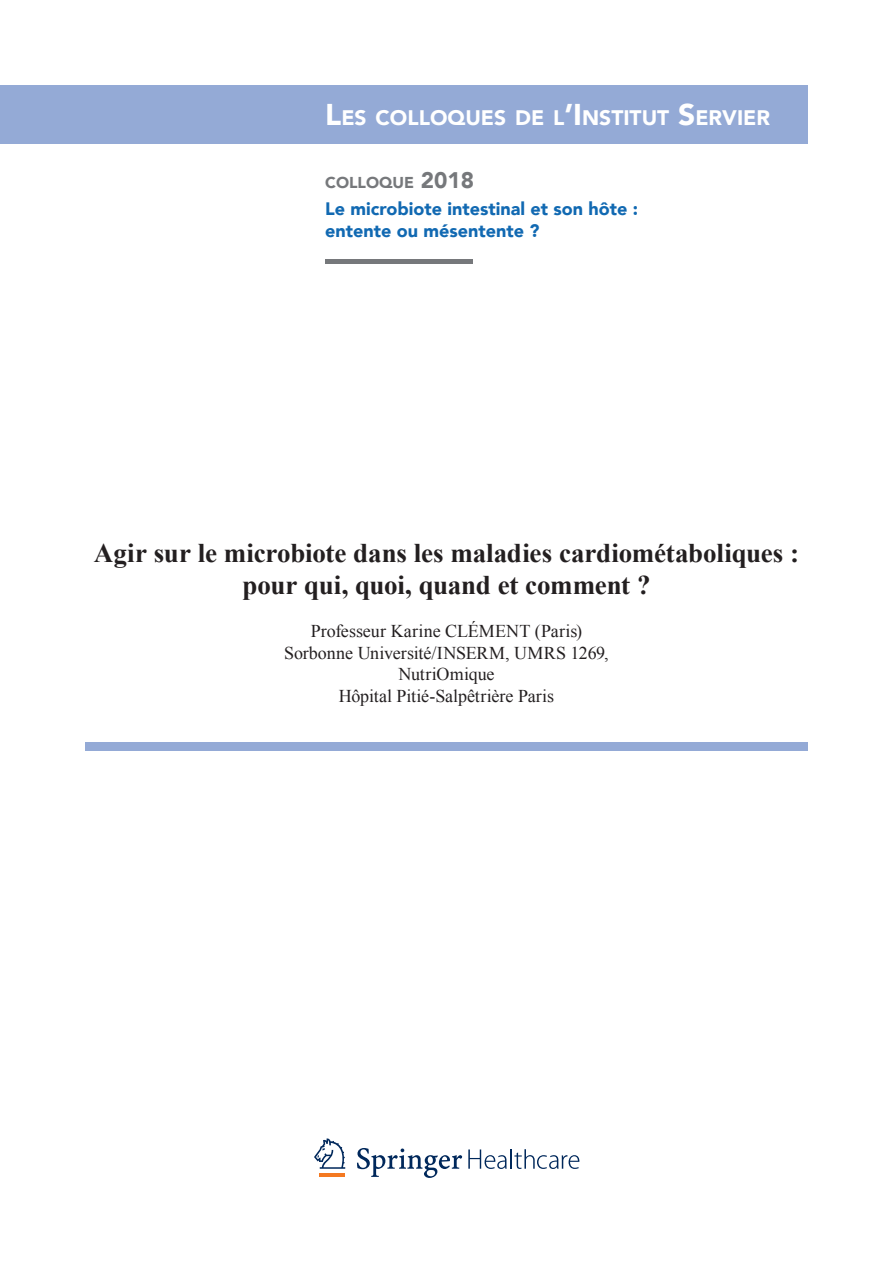
<style>
.page{position:relative;width:893px;height:1263px;background:#fff}
.page>*{position:absolute;margin:0;border:0;box-sizing:border-box;transform-origin:0 0}
.t1{font:700 27px "Times New Roman";letter-spacing:-.005em;color:#231f20}
.t2{font:900 21px "Avenir";color:#fff}
.t3{font:18px "Times New Roman";letter-spacing:-.005em;color:#231f20}
.t4{font:900 18px "Avenir";color:#1169b2}
.t5{font:900 15.75px "Avenir";color:#76787b}
.s1{font-size:30px}
.s2{font-size:22.5px}
</style>
<div class="page">
<div style="left:85px;top:743px;width:723px;height:8px;background:#94aad6"></div>
<svg style="left:314px;top:1138px;width:31px;height:31px"></svg>
<hr style="left:320px;top:1173px;width:25px;height:4px;background:#f47921">
<svg style="left:357px;top:1148px;width:105px;height:30px"></svg>
<svg style="left:468px;top:1149px;width:39px;height:20px"></svg>
<hr style="left:510px;top:1149px;width:2px;height:20px;background:#00285b">
<svg style="left:514px;top:1149px;width:65px;height:20px"></svg>
<div style="left:0;top:85px;width:808px;height:59px;background:#94aad6"></div>
<div style="left:325px;top:259px;width:148px;height:5px;background:#76787b"></div>
<p class="t2" style="left:325px;top:100px;width:446px"><span class="s1">L</span>ES COLLOQUES DE L<span class="s1">’I</span>NSTITUT <span class="s1">S</span>ERVIER</p>
<p class="t5" style="left:325px;top:169px;width:150px">COLLOQUE <span class="s2">2018</span></p>
<p class="t4" style="left:325px;top:194px;width:314px">Le microbiote intestinal et son hôte :</p>
<p class="t4" style="left:325px;top:215px;width:216px">entente ou mésentente ?</p>
<p class="t1" style="left:94px;top:534px;width:707px">Agir sur le microbiote dans les maladies cardiométaboliques :</p>
<p class="t1" style="left:242px;top:566px;width:409px">pour qui, quoi, quand et comment ?</p>
<p class="t3" style="left:311px;top:619px;width:273px">Professeur Karine CLÉMENT (Paris)</p>
<p class="t3" style="left:284px;top:641px;width:326px">Sorbonne Université/INSERM, UMRS 1269,</p>
<p class="t3" style="left:398px;top:662px;width:98px">NutriOmique</p>
<p class="t3" style="left:339px;top:684px;width:217px">Hôpital Pitié-Salpêtrière Paris</p>
</div>
